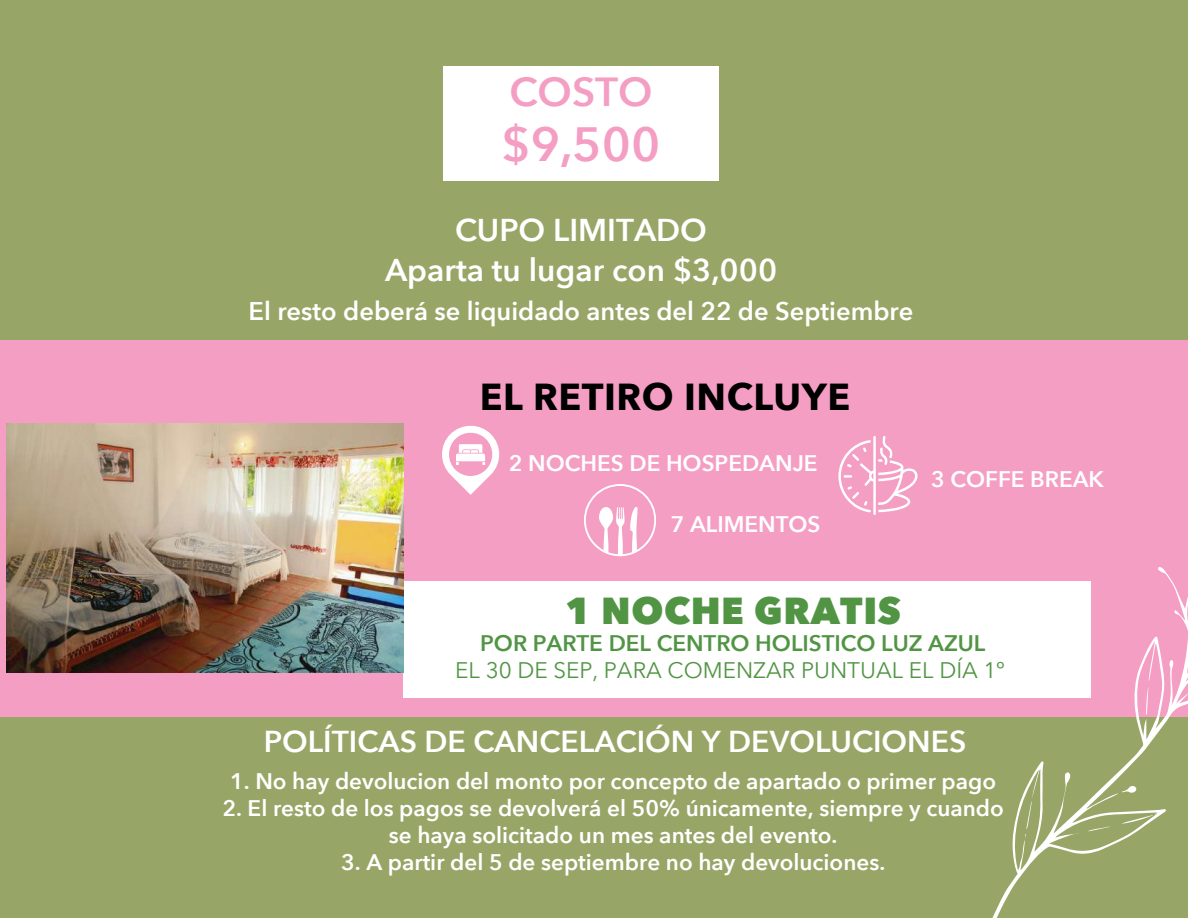
<style>
.page{position:relative;width:1188px;height:918px;background:#97a667}
.page>*{position:absolute;margin:0;border:0;box-sizing:border-box;transform-origin:0 0}
.t1{font:600 48px "Avenir Next";color:#f49ec4}
.t2{font:600 40.5px "Avenir Next";color:#f49ec4}
.t3{font:700 37.5px "Avenir Next";letter-spacing:.015em;color:#000}
.t4{font:800 37.5px "Avenir Next";letter-spacing:.015em;color:#519544}
.t5{font:600 31.5px/40.2px "Avenir Next";color:#fff;text-align:center}
.t6{font:600 30.15px "Avenir Next";color:#fff}
.t7{font:600 25.5px "Avenir Next";color:#fff}
.t8{font:600 22.5px/27px "Avenir Next";color:#fff;text-align:center}
.t9{font:22.5px "Avenir Next";color:#519544}
.t10{font:600 22.5px "Avenir Next";color:#519544}
</style>
<div class="page">
<div style="left:0;top:340px;width:1188px;height:377px;background:#f49ec4"></div>
<svg style="left:981px;top:567px;width:207px;height:351px"></svg>
<svg style="left:1122px;top:785px;width:14px;height:8px"></svg>
<svg style="left:1121px;top:815px;width:33px;height:9px"></svg>
<svg style="left:1088px;top:826px;width:23px;height:5px"></svg>
<svg style="left:1146px;top:687px;width:2px;height:28px"></svg>
<svg style="left:1025px;top:800px;width:7px;height:38px"></svg>
<svg style="left:442px;top:425px;width:58px;height:70px"></svg>
<svg style="left:584px;top:484px;width:72px;height:72px"></svg>
<svg style="left:838px;top:436px;width:80px;height:79px"></svg>
<div style="left:443px;top:66px;width:276px;height:114px;background:#fff"></div>
<div style="left:403px;top:581px;width:687px;height:116px;background:#fff"></div>
<img style="left:7px;top:423px;width:396px;height:249px">
<h2 class="t2" style="left:509px;top:57px;width:145px">COSTO</h2>
<h1 class="t1" style="left:502px;top:103px;width:160px">$9,500</h1>
<h3 class="t5" style="left:385px;top:209px;width:394px">CUPO LIMITADO<br>Aparta tu lugar con $3,000</h3>
<p class="t7" style="left:249px;top:289px;width:666px">El resto deberá se liquidado antes del 22 de Septiembre</p>
<h3 class="t3" style="left:480px;top:364px;width:372px">EL RETIRO INCLUYE</h3>
<p class="t8" style="left:509px;top:449px;width:310px">2 NOCHES DE HOSPEDANJE</p>
<p class="t8" style="left:671px;top:510px;width:151px">7 ALIMENTOS</p>
<p class="t8" style="left:931px;top:465px;width:175px">3 COFFE BREAK</p>
<h3 class="t4" style="left:565px;top:587px;width:338px">1 NOCHE GRATIS</h3>
<p class="t10" style="left:480px;top:624px;width:507px">POR PARTE DEL CENTRO HOLISTICO LUZ AZUL</p>
<p class="t9" style="left:455px;top:651px;width:551px">EL 30 DE SEP, PARA COMENZAR PUNTUAL EL DÍA 1º</p>
<h3 class="t6" style="left:264px;top:716px;width:704px">POLÍTICAS DE CANCELACIÓN Y DEVOLUCIONES</h3>
<p class="t8" style="left:230px;top:767px;width:767px">1. No hay devolucion del monto por concepto de apartado o primer pago</p>
<p class="t8" style="left:222px;top:794px;width:783px">2. El resto de los pagos se devolverá el 50% únicamente, siempre y cuando se haya solicitado un mes antes del evento.</p>
<p class="t8" style="left:341px;top:848px;width:546px">3. A partir del 5 de septiembre no hay devoluciones.</p>
</div>
